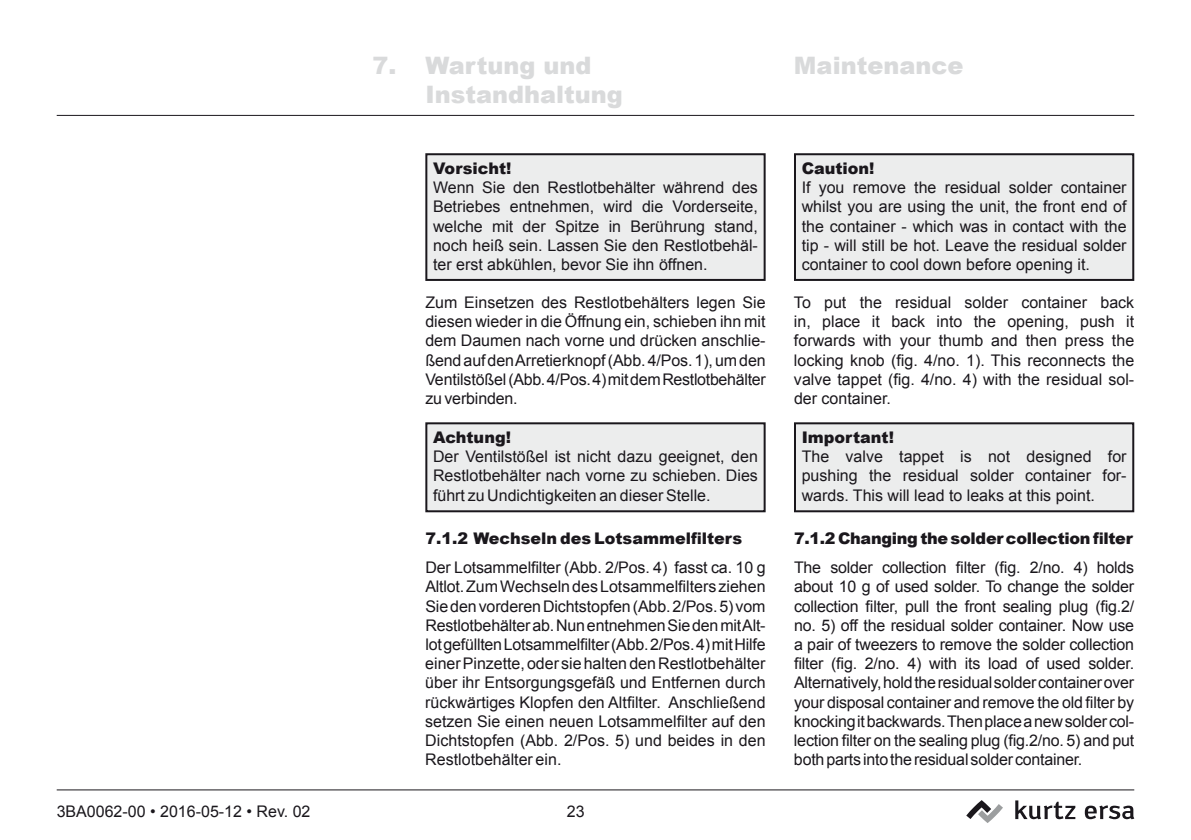
<style>
.page{position:relative;width:1191px;height:840px;background:#fff}
.page>*{position:absolute;margin:0;border:0;box-sizing:border-box;transform-origin:0 0}
.t1{font:900 24px/28.8px "Arial";color:#d9dadb}
.t2{font:16px/19.2px "Arial";color:#1a171c;text-align:justify}
.t3{font:900 16px "Arial";color:#1a171c}
</style>
<div class="page">
<hr style="left:57px;top:115px;width:1077px;height:1px;background:#1a171c">
<hr style="left:57px;top:789px;width:1077px;height:1px;background:#1a171c">
<svg style="left:1015px;top:800px;width:60px;height:18px"></svg>
<svg style="left:1084px;top:805px;width:50px;height:13px"></svg>
<svg style="left:966px;top:800px;width:37px;height:22px"></svg>
<div style="left:426px;top:423px;width:338px;height:88px;background:#eceded"></div>
<div style="left:425px;top:422px;width:340px;height:90px;border:2px solid #1a171c"></div>
<div style="left:426px;top:154px;width:338px;height:126px;background:#eceded"></div>
<div style="left:425px;top:153px;width:340px;height:128px;border:2px solid #1a171c"></div>
<div style="left:795px;top:423px;width:338px;height:88px;background:#eceded"></div>
<div style="left:794px;top:422px;width:340px;height:90px;border:2px solid #1a171c"></div>
<div style="left:795px;top:154px;width:338px;height:126px;background:#eceded"></div>
<div style="left:794px;top:153px;width:340px;height:128px;border:2px solid #1a171c"></div>
<h1 class="t1" style="left:425px;top:50px;width:199px;text-indent:-53px">7. Wartung und<br>Instandhaltung</h1>
<h1 class="t1" style="left:794px;top:50px;width:171px">Maintenance</h1>
<p class="t3" style="left:433px;top:156px;width:80px">Vorsicht!</p>
<p class="t2" style="left:433px;top:178px;width:326px">Wenn Sie den Restlotbehälter während des Betriebes entnehmen, wird die Vorderseite, welche mit der Spitze in Berührung stand, noch heiß sein. Lassen Sie den Restlotbehäl&shy;ter erst abkühlen, bevor Sie ihn öffnen.</p>
<p class="t2" style="left:425px;top:293px;width:342px">Zum Einsetzen des Restlotbehälters legen Sie diesen wieder in die Öffnung ein, schieben ihn mit dem Daumen nach vorne und drücken anschlie&shy;ßend auf den Arretierknopf (Abb. 4/Pos. 1), um den Ventilstößel (Abb. 4/Pos. 4) mit dem Restlotbehälter zu verbinden.</p>
<p class="t3" style="left:433px;top:425px;width:79px">Achtung!</p>
<p class="t2" style="left:433px;top:447px;width:326px">Der Ventilstößel ist nicht dazu geeignet, den Restlotbehälter nach vorne zu schieben. Dies führt zu Undichtigkeiten an dieser Stelle.</p>
<p class="t3" style="left:425px;top:526px;width:318px">7.1.2 Wechseln des Lotsammelfilters</p>
<p class="t2" style="left:425px;top:557px;width:342px">Der Lotsammelfilter (Abb. 2/Pos. 4) fasst ca. 10 g Altlot.ZumWechselndesLotsammelfilters ziehen Sie den vorderen Dichtstopfen (Abb. 2/Pos. 5) vom Restlotbehälter ab. Nun entnehmen Sie den mit Alt&shy;lotgefülltenLotsammelfilter(Abb.2/Pos.4)mitHilfe einer Pinzette, oder sie halten den Restlotbehälter über ihr Entsorgungsgefäß und Entfernen durch rückwärtiges Klopfen den Altfilter. Anschließend setzen Sie einen neuen Lotsammelfilter auf den Dichtstopfen (Abb. 2/Pos. 5) und beides in den Restlotbehälter ein.</p>
<p class="t2" style="left:57px;top:801px;width:255px">3BA0062-00 • 2016-05-12 • Rev. 02</p>
<p class="t2" style="left:567px;top:801px;width:19px">23</p>
<p class="t3" style="left:801px;top:156px;width:74px">Caution!</p>
<p class="t2" style="left:801px;top:178px;width:326px">If you remove the residual solder container whilst you are using the unit, the front end of the container - which was in contact with the tip - will still be hot. Leave the residual solder container to cool down before opening it.</p>
<p class="t2" style="left:794px;top:293px;width:342px">To put the residual solder container back in, place it back into the opening, push it forwards with your thumb and then press the locking knob (fig. 4/no. 1). This reconnects the valve tappet (fig. 4/no. 4) with the residual sol&shy;der container.</p>
<p class="t3" style="left:801px;top:425px;width:94px">Important!</p>
<p class="t2" style="left:801px;top:447px;width:326px">The valve tappet is not designed for pushing the residual solder container for&shy;wards. This will lead to leaks at this point.</p>
<p class="t3" style="left:794px;top:526px;width:340px">7.1.2 Changing the solder collection filter</p>
<p class="t2" style="left:794px;top:557px;width:342px">The solder collection filter (fig. 2/no. 4) holds about 10 g of used solder. To change the solder collection filter, pull the front sealing plug (fig.2/ no. 5) off the residual solder container. Now use a pair of tweezers to remove the solder collection filter (fig. 2/no. 4) with its load of used solder.<br>Alternatively, hold the residual solder container over your disposal container and remove the old filter by knocking it backwards. Then place a new solder col&shy;lection filter on the sealing plug (fig.2/no. 5) and put both parts into the residual solder container.</p>
</div>
